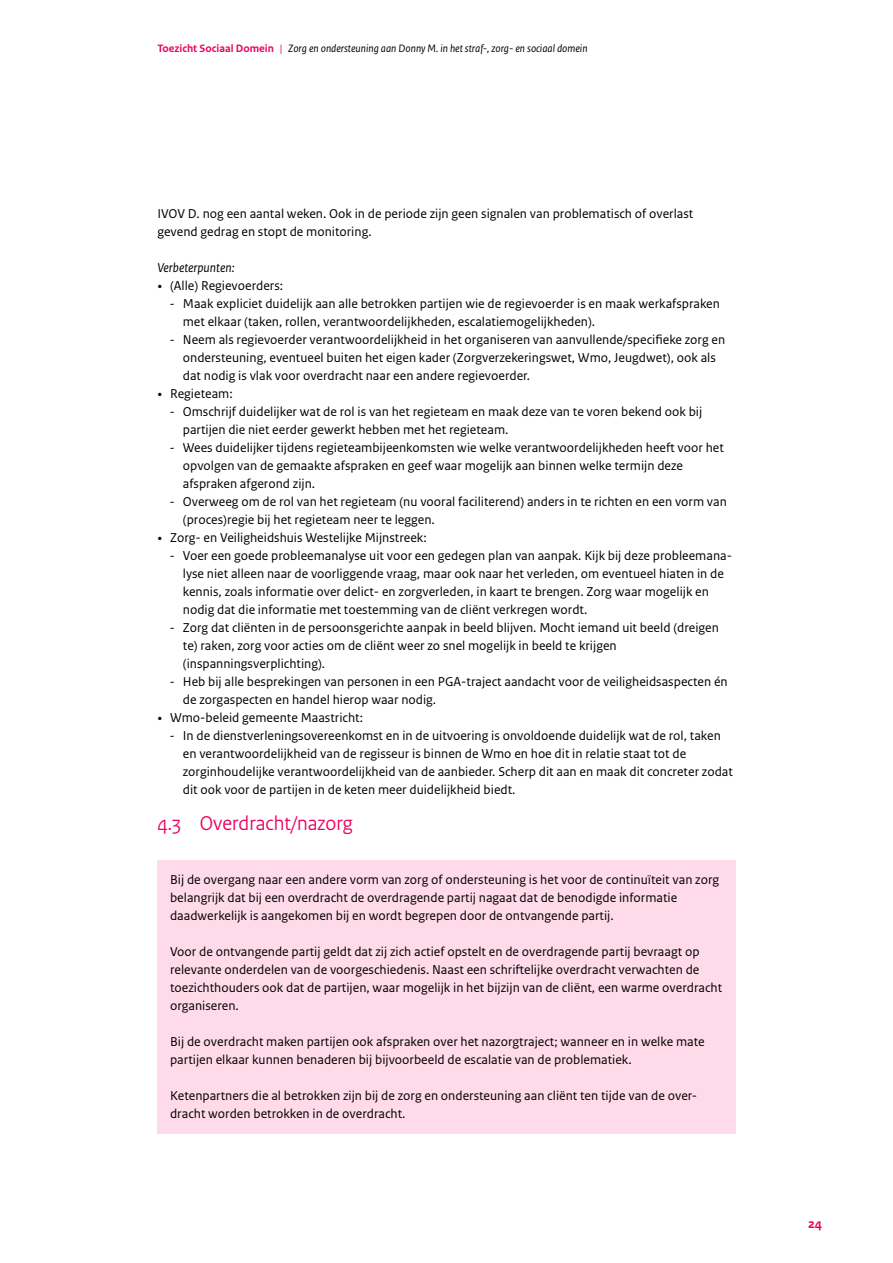
<style>
.page{position:relative;width:893px;height:1263px;background:#fff}
.page>*{position:absolute;margin:0;border:0;box-sizing:border-box;transform-origin:0 0}
.H3_04_RO_Paragraafko{font:21px "Rijksoverheid Sans Heading";color:#ec005f}
.P_21_RO_Kader_Broodt{font:13.5px/18px "Rijksoverheid Sans Text";color:#000}
.P_10_RO_Broodtekst_S{font:13.5px/18px "Rijksoverheid Sans Text";color:#000}
.P_10_RO_Broodtekst_S-2{font:italic 13.5px "Rijksoverheid Sans Text";color:#000}
.t1{font:700 13.5px "Rijksoverheid Sans Text";color:#ec005f}
.t2{font:11.25px "Rijksoverheid Sans Text Italic 2";color:#000}
.s1{font-family:"Rijksoverheid Sans Text Bold 2";color:#ec005f}
.s2{font-family:"Rijksoverheid Sans Text Regular 2";color:#ec005f}
.s3{font-family:"Rijksoverheid Serif"}
</style>
<div class="page">
<div style="left:157px;top:860px;width:579px;height:75px;background:#ffdae8"></div>
<div style="left:157px;top:932px;width:579px;height:93px;background:#ffdae8"></div>
<div style="left:157px;top:1022px;width:579px;height:57px;background:#ffdae8"></div>
<div style="left:157px;top:1076px;width:579px;height:57px;background:#ffdae8"></div>
<p class="t2" style="left:157px;top:42px;width:432px"><span class="s1">Toezicht Sociaal Domein</span> <span class="s2">|</span> Zorg en ondersteuning aan Donny M. in het straf-, zorg- en sociaal domein</p>
<p class="P_10_RO_Broodtekst_S" style="left:157px;top:205px;width:538px">IVOV D. nog een aantal weken. Ook in de periode zijn geen signalen van problematisch of overlast gevend gedrag en stopt de monitoring.</p>
<p class="P_10_RO_Broodtekst_S-2" style="left:157px;top:260px;width:79px">Verbeterpunten:</p>
<p class="P_21_RO_Kader_Broodt" style="left:157px;top:277px;width:127px"><span class="s3">•</span> (Alle) Regievoerders:</p>
<p class="P_21_RO_Kader_Broodt" style="left:183px;top:295px;width:539px;text-indent:-13px"><span class="s3">-</span> Maak expliciet duidelijk aan alle betrokken partijen wie de regievoerder is en maak werkafspraken met elkaar (taken, rollen, verantwoordelijkheden, escalatiemogelijkheden).</p>
<p class="P_21_RO_Kader_Broodt" style="left:183px;top:331px;width:544px;text-indent:-13px"><span class="s3">-</span> Neem als regievoerder verantwoordelijkheid in het organiseren van aanvullende/specifieke zorg en ondersteuning, eventueel buiten het eigen kader (Zorgverzekeringswet, Wmo, Jeugdwet), ook als dat nodig is vlak voor overdracht naar een andere regievoerder.</p>
<p class="P_21_RO_Kader_Broodt" style="left:157px;top:385px;width:77px"><span class="s3">•</span> Regieteam:</p>
<p class="P_21_RO_Kader_Broodt" style="left:183px;top:403px;width:521px;text-indent:-13px"><span class="s3">-</span> Omschrijf duidelijker wat de rol is van het regieteam en maak deze van te voren bekend ook bij partijen die niet eerder gewerkt hebben met het regieteam.</p>
<p class="P_21_RO_Kader_Broodt" style="left:183px;top:439px;width:542px;text-indent:-13px"><span class="s3">-</span> Wees duidelijker tijdens regieteambijeenkomsten wie welke verantwoordelijkheden heeft voor het opvolgen van de gemaakte afspraken en geef waar mogelijk aan binnen welke termijn deze afspraken afgerond zijn.</p>
<p class="P_21_RO_Kader_Broodt" style="left:183px;top:493px;width:546px;text-indent:-13px"><span class="s3">-</span> Overweeg om de rol van het regieteam (nu vooral faciliterend) anders in te richten en een vorm van (proces)regie bij het regieteam neer te leggen.</p>
<p class="P_21_RO_Kader_Broodt" style="left:157px;top:529px;width:271px"><span class="s3">•</span> Zorg- en Veiligheidshuis Westelijke Mijnstreek:</p>
<p class="P_21_RO_Kader_Broodt" style="left:183px;top:547px;width:551px;text-indent:-13px"><span class="s3">-</span> Voer een goede probleemanalyse uit voor een gedegen plan van aanpak. Kijk bij deze probleemana&shy;lyse niet alleen naar de voorliggende vraag, maar ook naar het verleden, om eventueel hiaten in de kennis, zoals informatie over delict- en zorgverleden, in kaart te brengen. Zorg waar mogelijk en nodig dat die informatie met toestemming van de cliënt verkregen wordt.</p>
<p class="P_21_RO_Kader_Broodt" style="left:183px;top:619px;width:538px;text-indent:-13px"><span class="s3">-</span> Zorg dat cliënten in de persoonsgerichte aanpak in beeld blijven. Mocht iemand uit beeld (dreigen te) raken, zorg voor acties om de cliënt weer zo snel mogelijk in beeld te krijgen (inspanningsverplichting).</p>
<p class="P_21_RO_Kader_Broodt" style="left:183px;top:673px;width:546px;text-indent:-13px"><span class="s3">-</span> Heb bij alle besprekingen van personen in een PGA-traject aandacht voor de veiligheidsaspecten én de zorgaspecten en handel hierop waar nodig.</p>
<p class="P_21_RO_Kader_Broodt" style="left:157px;top:709px;width:207px"><span class="s3">•</span> Wmo-beleid gemeente Maastricht:</p>
<p class="P_21_RO_Kader_Broodt" style="left:183px;top:727px;width:552px;text-indent:-13px"><span class="s3">-</span> In de dienstverleningsovereenkomst en in de uitvoering is onvoldoende duidelijk wat de rol, taken en verantwoordelijkheid van de regisseur is binnen de Wmo en hoe dit in relatie staat tot de zorginhoudelijke verantwoordelijkheid van de aanbieder. Scherp dit aan en maak dit concreter zodat dit ook voor de partijen in de keten meer duidelijkheid biedt.</p>
<h3 class="H3_04_RO_Paragraafko" style="left:157px;top:811px;width:197px">4.3 Overdracht/nazorg</h3>
<p class="P_21_RO_Kader_Broodt" style="left:170px;top:871px;width:551px">Bij de overgang naar een andere vorm van zorg of ondersteuning is het voor de continuïteit van zorg belangrijk dat bij een overdracht de overdragende partij nagaat dat de benodigde informatie daadwerkelijk is aangekomen bij en wordt begrepen door de ontvangende partij.</p>
<p class="P_21_RO_Kader_Broodt" style="left:170px;top:943px;width:554px">Voor de ontvangende partij geldt dat zij zich actief opstelt en de overdragende partij bevraagt op relevante onderdelen van de voorgeschiedenis. Naast een schriftelijke overdracht verwachten de toezichthouders ook dat de partijen, waar mogelijk in het bijzijn van de cliënt, een warme overdracht organiseren.</p>
<p class="P_21_RO_Kader_Broodt" style="left:170px;top:1033px;width:536px">Bij de overdracht maken partijen ook afspraken over het nazorgtraject; wanneer en in welke mate partijen elkaar kunnen benaderen bij bijvoorbeeld de escalatie van de problematiek.</p>
<p class="P_21_RO_Kader_Broodt" style="left:170px;top:1087px;width:528px">Ketenpartners die al betrokken zijn bij de zorg en ondersteuning aan cliënt ten tijde van de over&shy;dracht worden betrokken in de overdracht.</p>
<p class="t1" style="left:808px;top:1216px;width:16px">24</p>
</div>
